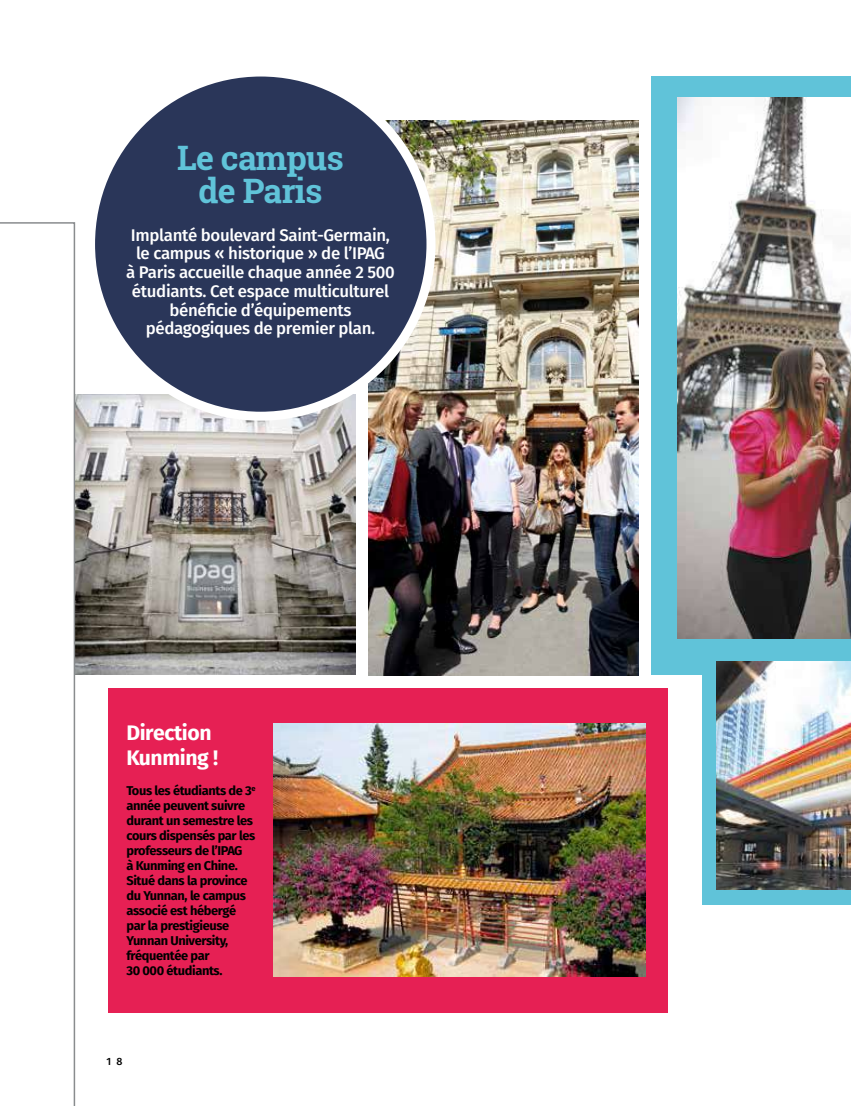
<style>
.page{position:relative;width:851px;height:1106px;background:#fff}
.page>*{position:absolute;margin:0;border:0;box-sizing:border-box;transform-origin:0 0}
.t1{font:700 33.6px/33.6px "Roboto Slab";letter-spacing:-.02em;color:#60c3d9;text-align:center}
.t2{font:700 21px/25.5px "Fira Sans";letter-spacing:-.02em;color:#fff}
.t3{font:500 16.8px/18.8px "Fira Sans";letter-spacing:-.02em;color:#fff;text-align:center}
.t4{font:700 12.75px/15px "Fira Sans";letter-spacing:-.03em;color:#000}
.t5{font:500 10.5px "Fira Sans";color:#000}
</style>
<div class="page">
<img style="left:76px;top:394px;width:280px;height:281px">
<img style="left:368px;top:120px;width:270px;height:555px">
<div style="left:651px;top:77px;width:199px;height:598px;background:#60c3d9"></div>
<div style="left:702px;top:642px;width:148px;height:262px;background:#60c3d9"></div>
<img style="left:677px;top:98px;width:173px;height:540px">
<div style="left:108px;top:688px;width:559px;height:324px;background:#e62054"></div>
<img style="left:273px;top:723px;width:372px;height:253px">
<div style="left:90px;top:72px;width:341px;height:344px;background:#2a3659;border-radius:50%"></div>
<div style="left:86px;top:68px;width:349px;height:353px;border:9px solid #fff;border-radius:50%"></div>
<img style="left:716px;top:662px;width:134px;height:227px">
<svg style="left:0;top:222px;width:76px;height:884px"></svg>
<h1 class="t1" style="left:177px;top:140px;width:168px">Le campus de Paris</h1>
<h3 class="t3" style="left:126px;top:225px;width:270px">Implanté boulevard Saint-Germain, le campus « historique » de l’IPAG<br>à Paris accueille chaque année 2 500 étudiants. Cet espace multiculturel bénéficie d’équipements pédagogiques de premier plan.</h3>
<h2 class="t2" style="left:126px;top:718px;width:93px">Direction<br>Kunming !</h2>
<p class="t4" style="left:126px;top:782px;width:131px">Tous les étudiants de 3<sup>e </sup>année peuvent suivre durant un semestre les cours dispensés par les professeurs de l’IPAG<br>à Kunming en Chine.<br>Situé dans la province du Yunnan, le campus associé est hébergé par la prestigieuse<br>Yunnan University, fréquentée par<br>30 000 étudiants.</p>
<p class="t5" style="left:106px;top:1053px;width:18px">1 8</p>
</div>
